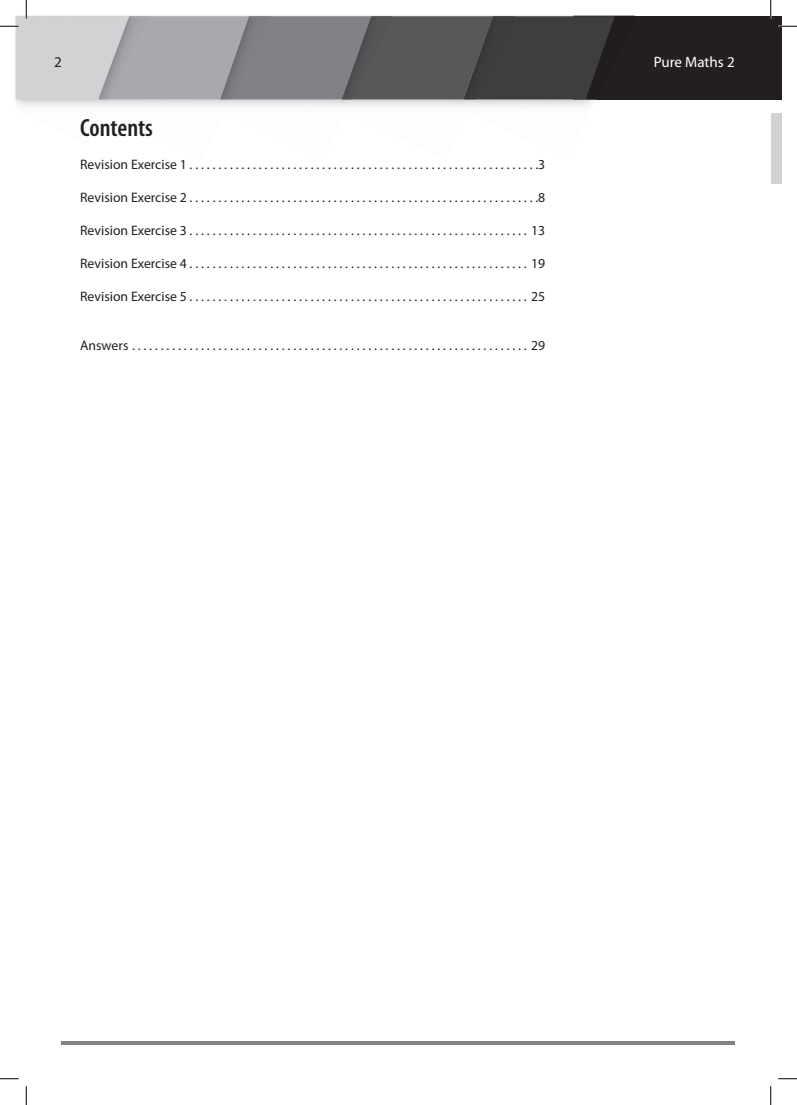
<style>
.page{position:relative;width:797px;height:1105px;background:#fff}
.page>*{position:absolute;margin:0;border:0;box-sizing:border-box;transform-origin:0 0}
.t1{font:600 condensed 25px "Myriad Pro";letter-spacing:-.005em;color:#231f20}
.t2{font:15px "Myriad Pro";color:#fff}
.t3{font:15px "Myriad Pro";color:#231f20}
.t4{font:13.75px "Myriad Pro";color:#231f20}
</style>
<div class="page">
<hr style="left:62px;top:1041px;width:673px;height:4px;background:#808285">
<div style="left:771px;top:16px;width:10px;height:84px;background:#231f20"></div>
<div style="left:573px;top:16px;width:198px;height:84px;background:#231f20"></div>
<div style="left:770px;top:113px;width:11px;height:71px;background:#d1d2d4"></div>
<svg style="left:778px;top:25px;width:19px;height:2px"></svg>
<svg style="left:0;top:1078px;width:19px;height:1px"></svg>
<svg style="left:778px;top:1078px;width:19px;height:1px"></svg>
<svg style="left:0;top:0;width:614px;height:100px"></svg>
<svg style="left:25px;top:1086px;width:2px;height:19px"></svg>
<svg style="left:770px;top:0;width:1px;height:19px"></svg>
<svg style="left:770px;top:1086px;width:1px;height:19px"></svg>
<p class="t3" style="left:54px;top:53px;width:9px">2</p>
<p class="t2" style="left:653px;top:53px;width:82px">Pure Maths 2</p>
<h1 class="t1" style="left:80px;top:114px;width:74px">Contents</h1>
<p class="t4" style="left:80px;top:157px;width:466px">Revision Exercise 1 . . . . . . . . . . . . . . . . . . . . . . . . . . . . . . . . . . . . . . . . . . . . . . . . . . . . . . . . . . . . .3</p>
<p class="t4" style="left:80px;top:190px;width:466px">Revision Exercise 2 . . . . . . . . . . . . . . . . . . . . . . . . . . . . . . . . . . . . . . . . . . . . . . . . . . . . . . . . . . . . .8</p>
<p class="t4" style="left:80px;top:223px;width:466px">Revision Exercise 3 . . . . . . . . . . . . . . . . . . . . . . . . . . . . . . . . . . . . . . . . . . . . . . . . . . . . . . . . . . . 13</p>
<p class="t4" style="left:80px;top:256px;width:466px">Revision Exercise 4 . . . . . . . . . . . . . . . . . . . . . . . . . . . . . . . . . . . . . . . . . . . . . . . . . . . . . . . . . . . 19</p>
<p class="t4" style="left:80px;top:289px;width:466px">Revision Exercise 5 . . . . . . . . . . . . . . . . . . . . . . . . . . . . . . . . . . . . . . . . . . . . . . . . . . . . . . . . . . . 25</p>
<p class="t4" style="left:80px;top:338px;width:466px">Answers . . . . . . . . . . . . . . . . . . . . . . . . . . . . . . . . . . . . . . . . . . . . . . . . . . . . . . . . . . . . . . . . . . . . . 29</p>
</div>
